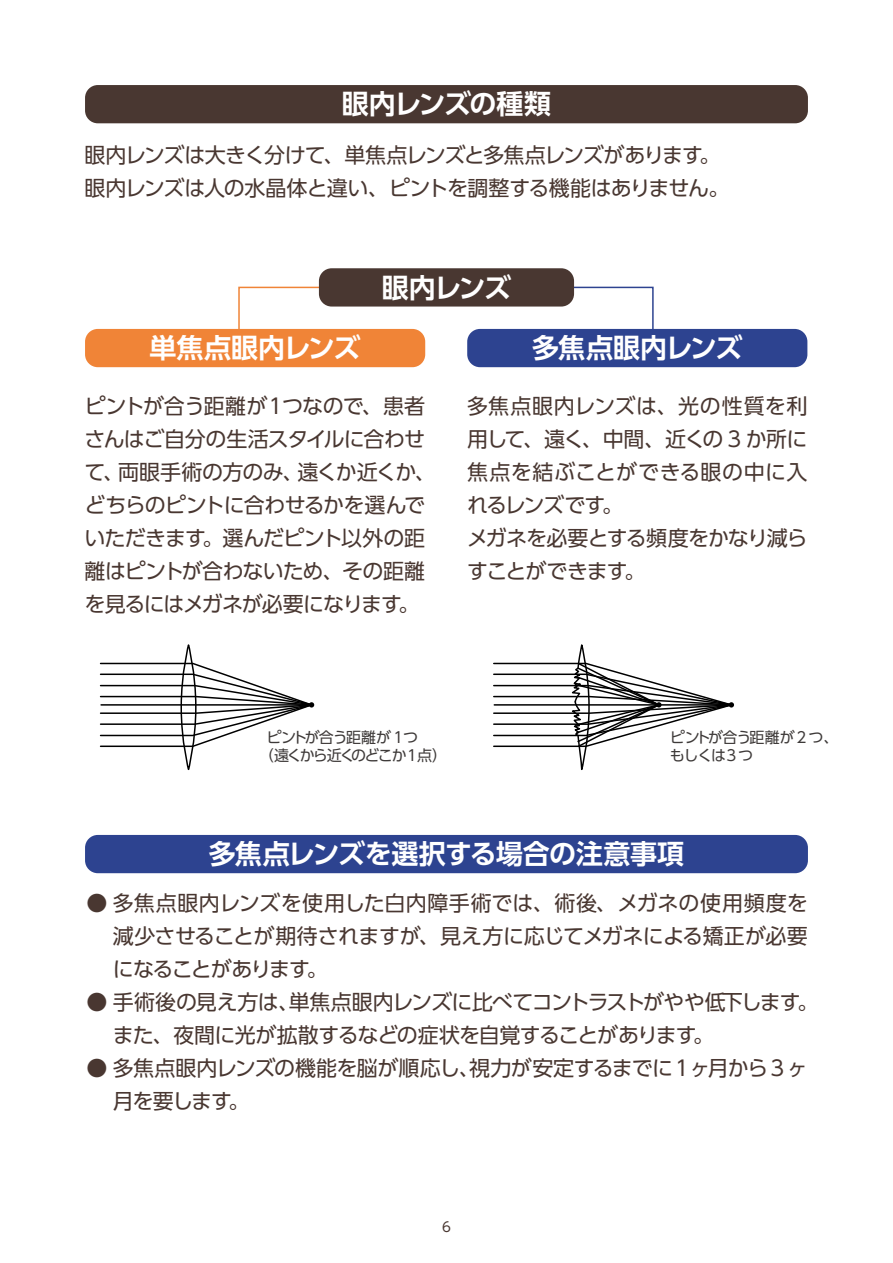
<style>
.page{position:relative;width:893px;height:1263px;background:#fff}
.page>*{position:absolute;margin:0;border:0;box-sizing:border-box;transform-origin:0 0}
.t1{font:700 27px "UD Shin Go Pro De";letter-spacing:-.025em;color:#fff}
.t2{font:700 27px "UD Shin Go Pro De";letter-spacing:-.05em;color:#fff}
.t3{font:21px/33px "UD Shin Go Pro";letter-spacing:-.035em;color:#493731}
.t4{font:21px "UD Shin Go Pro";letter-spacing:.015em;color:#493731}
.t5{font:15px/18px "UD Shin Go Pro";letter-spacing:-.095em;color:#3e3a39}
.t6{font:15px/18px "UD Shin Go Pro";letter-spacing:-.075em;color:#3e3a39}
.t7{font:13.5px "UD Shin Go Pro";color:#493731}
</style>
<div class="page">
<svg style="left:237px;top:286px;width:96px;height:43px"></svg>
<svg style="left:550px;top:286px;width:104px;height:43px"></svg>
<div style="left:85px;top:329px;width:340px;height:38px;background:#f08437;border-radius:13px"></div>
<div style="left:467px;top:329px;width:340px;height:38px;background:#2d4390;border-radius:13px"></div>
<div style="left:85px;top:85px;width:723px;height:38px;background:#493731;border-radius:13px"></div>
<div style="left:319px;top:268px;width:255px;height:39px;background:#493731;border-radius:13px"></div>
<div style="left:85px;top:835px;width:723px;height:38px;background:#2d4390;border-radius:13px"></div>
<svg style="left:99px;top:662px;width:215px;height:86px"></svg>
<svg style="left:493px;top:645px;width:241px;height:125px"></svg>
<p class="t2" style="left:342px;top:82px;width:211px">眼内レンズの種類</p>
<p class="t3" style="left:85px;top:138px;width:646px">眼内レンズは大きく分けて、単焦点レンズと多焦点レンズがあります。眼内レンズは人の水晶体と違い、ピントを調整する機能はありません。</p>
<p class="t1" style="left:382px;top:265px;width:131px">眼内レンズ</p>
<p class="t1" style="left:150px;top:326px;width:212px">単焦点眼内レンズ</p>
<p class="t1" style="left:532px;top:326px;width:212px">多焦点眼内レンズ</p>
<p class="t3" style="left:85px;top:389px;width:353px">ピントが合う距離が１つなので、患者さんはご自分の生活スタイルに合わせて、両眼手術の方のみ、遠くか近くか、どちらのピントに合わせるかを選んでいただきます。選んだピント以外の距離はピントが合わないため、その距離を見るにはメガネが必要になります。</p>
<p class="t3" style="left:467px;top:389px;width:342px">多焦点眼内レンズは、光の性質を利用して、遠く、中間、近くの 3 か所に焦点を結ぶことができる眼の中に入れるレンズです。<br>メガネを必要とする頻度をかなり減らすことができます。</p>
<p class="t5" style="left:259px;top:728px;width:190px;text-indent:8px">ピントが合う距離が 1つ<br>（遠くから近くのどこか1点）</p>
<p class="t6" style="left:649px;top:728px;width:170px">ピントが合う距離が2 つ、もしくは3 つ</p>
<p class="t5" style="left:280px;top:728px;width:190px;text-indent:8px">ピントが合う距離が 1つ<br>（遠くから近くのどこか1点）</p>
<p class="t6" style="left:670px;top:728px;width:170px">ピントが合う距離が2 つ、もしくは3 つ</p>
<p class="t1" style="left:209px;top:832px;width:477px">多焦点レンズを選択する場合の注意事項</p>
<p class="t4" style="left:86px;top:886px;width:723px">● 多焦点眼内レンズを使用した白内障手術では、術後、メガネの使用頻度を</p>
<p class="t3" style="left:113px;top:919px;width:696px">減少させることが期待されますが、見え方に応じてメガネによる矯正が必要になることがあります。</p>
<p class="t3" style="left:86px;top:985px;width:733px">● 手術後の見え方は、単焦点眼内レンズに比べてコントラストがやや低下します。</p>
<p class="t3" style="left:113px;top:1018px;width:603px">また、夜間に光が拡散するなどの症状を自覚することがあります。</p>
<p class="t3" style="left:86px;top:1051px;width:723px">● 多焦点眼内レンズの機能を脳が順応し、視力が安定するまでに1ヶ月から3ヶ</p>
<p class="t3" style="left:113px;top:1084px;width:138px">月を要します。</p>
<p class="t7" style="left:442px;top:1216px;width:10px">6</p>
</div>
